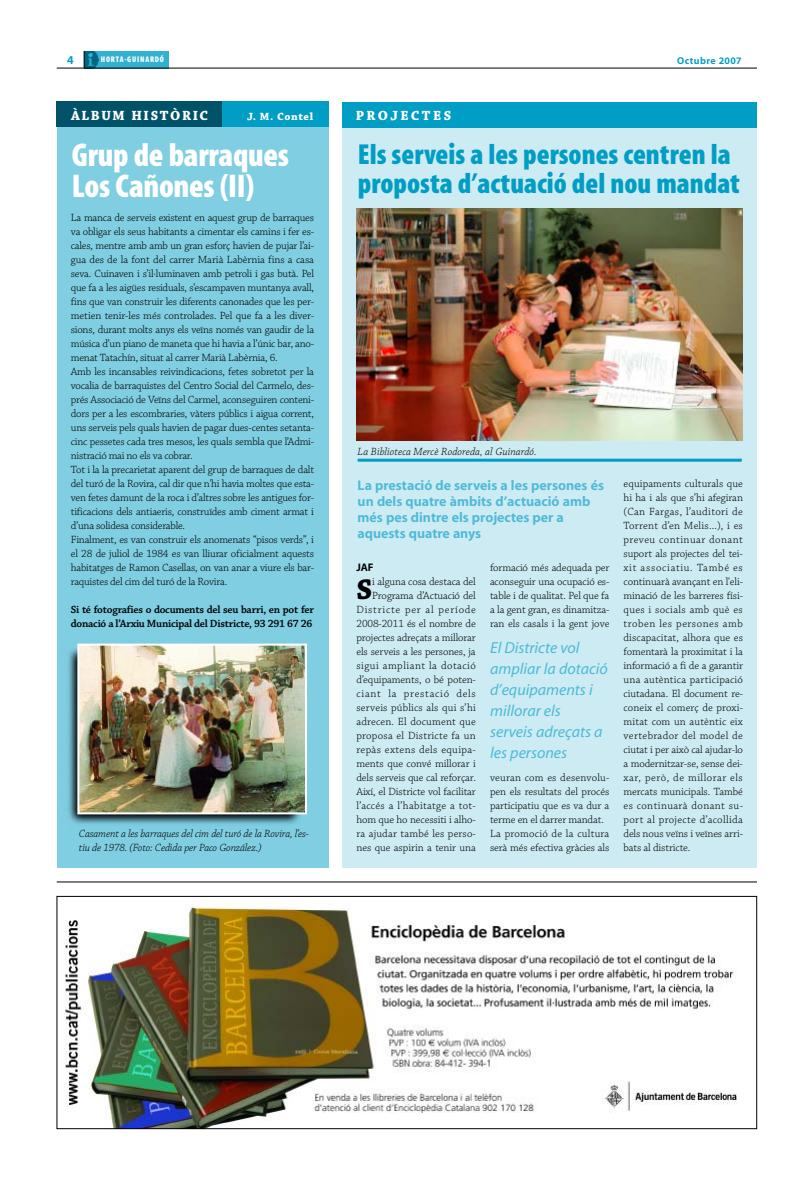
<style>
.page{position:relative;width:808px;height:1180px;background:#fff}
.page>*{position:absolute;margin:0;border:0;box-sizing:border-box;transform-origin:0 0}
.t1{font:700 condensed 33px/31px "Myriad MM";letter-spacing:-.01em;color:#fff}
.t2{font:700 29.9px "Chaparral MM";color:#000}
.t3{font:700 condensed 29px/29px "Myriad MM";color:#009dc4}
.t4{font:italic 16px/21px "Myriad MM";color:#4dbad6}
.t5{font:700 14px/16px "Myriad MM";color:#4dbad6}
.t6{font:700 14px "Chaparral MM";letter-spacing:.11em;color:#fff}
.t7{font:700 14px "Chaparral MM";letter-spacing:.17em;color:#fff}
.t8{font:700 12px "Myriad MM";color:#009dc4}
.t9{font:11px/14px "Chaparral MM";letter-spacing:-.02em;color:#000;text-align:justify}
.t10{font:600 11px/14px "Chaparral MM";letter-spacing:-.02em;color:#000}
.t11{font:italic 300 11px/14px "Chaparral MM";letter-spacing:-.015em;color:#000}
.t12{font:italic 300 11px "Chaparral MM";letter-spacing:.005em;color:#000}
.t13{font:700 11px "Chaparral MM";letter-spacing:.055em;color:#fff}
.t14{font:700 11px "Myriad MM";color:#000}
.t15{font:700 10px "Myriad MM";letter-spacing:.04em;color:#009dc4}
.t16{font:700 condensed 8.2px "Myriad MM";letter-spacing:.095em;color:#fff}
</style>
<div class="page">
<div style="left:84px;top:51px;width:84px;height:17px;background:#33b1d0"></div>
<img style="left:85px;top:51px;width:15px;height:17px">
<hr style="left:57px;top:68px;width:700px;height:1px;background:#000">
<svg style="left:84px;top:51px;width:1px;height:17px"></svg>
<hr style="left:57px;top:881px;width:700px;height:1px;background:#000">
<div style="left:342px;top:102px;width:415px;height:765px;background:#ccebf3"></div>
<div style="left:342px;top:102px;width:415px;height:25px;background:#009dc4"></div>
<img style="left:357px;top:208px;width:386px;height:232px">
<hr style="left:358px;top:458px;width:384px;height:3px;background:#009dc4">
<div style="left:57px;top:102px;width:271px;height:765px;background:#80cee1"></div>
<div style="left:57px;top:102px;width:271px;height:25px;background:#009dc4"></div>
<img style="left:68px;top:648px;width:239px;height:176px">
<img style="left:80px;top:646px;width:224px;height:165px">
<div style="left:77px;top:643px;width:230px;height:171px;border:2px solid #fff"></div>
<div style="left:57px;top:102px;width:165px;height:25px;background:#005269"></div>
<img style="left:64px;top:904px;width:673px;height:222px">
<div style="left:57px;top:896px;width:700px;height:232px;border:1px solid #000"></div>
<p class="t8" style="left:67px;top:55px;width:8px">4</p>
<p class="t16" style="left:101px;top:57px;width:65px">HORTA-GUINARDÓ</p>
<p class="t15" style="left:677px;top:56px;width:66px">Octubre 2007</p>
<p class="t6" style="left:71px;top:110px;width:139px">ÀLBUM HISTÒRIC</p>
<p class="t13" style="left:247px;top:113px;width:67px">J. M. Contel</p>
<h1 class="t1" style="left:72px;top:143px;width:219px">Grup de barraques<br>Los Cañones (II)</h1>
<p class="t9" style="left:71px;top:211px;width:245px;text-align:left">La manca de serveis existent en aquest grup de barraques va obligar els seus habitants a cimentar els camins i fer es&shy;cales, mentre amb amb un gran esforç havien de pujar l’ai&shy;gua des de la font del carrer Marià Labèrnia fins a casa seva. Cuinaven i s’il·luminaven amb petroli i gas butà. Pel que fa a les aigües residuals, s’escampaven muntanya avall, fins que van construir les diferents canonades que les per&shy;metien tenir-les més controlades. Pel que fa a les diver&shy;sions, durant molts anys els veïns només van gaudir de la música d’un piano de maneta que hi havia a l’únic bar, ano&shy;menat Tatachín, situat al carrer Marià Labèrnia, 6.<br>Amb les incansables reivindicacions, fetes sobretot per la vocalia de barraquistes del Centro Social del Carmelo, des&shy;prés Associació de Veïns del Carmel, aconseguiren conteni&shy;dors per a les escombraries, vàters públics i aigua corrent, uns serveis pels quals havien de pagar dues-centes setanta&shy;cinc pessetes cada tres mesos, les quals sembla que l’Admi&shy;nistració mai no els va cobrar.<br>Tot i la la precarietat aparent del grup de barraques de dalt del turó de la Rovira, cal dir que n'hi havia moltes que esta&shy;ven fetes damunt de la roca i d’altres sobre les antigues for&shy;tificacions dels antiaeris, construïdes amb ciment armat i d’una solidesa considerable.<br>Finalment, es van construir els anomenats “pisos verds”, i el 28 de juliol de 1984 es van lliurar oficialment aquests habitatges de Ramon Casellas, on van anar a viure els bar&shy;raquistes del cim del turó de la Rovira.</p>
<p class="t10" style="left:71px;top:603px;width:245px">Si té fotografies o documents del seu barri, en pot fer donació a l’Arxiu Municipal del Districte, 93 291 67 26</p>
<p class="t11" style="left:79px;top:827px;width:232px">Casament a les barraques del cim del turó de la Rovira, l’es&shy;tiu de 1978. (Foto: Cedida per Paco González.)</p>
<p class="t7" style="left:356px;top:111px;width:97px">PROJECTES</p>
<h3 class="t3" style="left:358px;top:143px;width:383px">Els serveis a les persones centren la proposta d’actuació del nou mandat</h3>
<p class="t12" style="left:358px;top:447px;width:181px">La Biblioteca Mercè Rodoreda, al Guinardó.</p>
<p class="t5" style="left:358px;top:479px;width:248px">La prestació de serveis a les persones és un dels quatre àmbits d’actuació amb més pes dintre els projectes per a aquests quatre anys</p>
<p class="t14" style="left:356px;top:563px;width:19px">JAF</p>
<h2 class="t2" style="left:356px;top:578px;width:18px">S</h2>
<p class="t9" style="left:356px;top:575px;width:121px;text-align:right">i alguna cosa destaca del<br>Programa d’Actuació del<br>Districte per al període<br>2008-2011 és el nombre de projectes adreçats a millorar els serveis a les persones, ja sigui ampliant la dotació d’equipaments, o bé poten&shy;ciant la prestació dels serveis públics als qui s’hi adrecen. El document que proposa el Districte fa un repàs extens dels equipa&shy;ments que convé millorar i dels serveis que cal reforçar.<br>Així, el Districte vol facilitar l’accés a l’habitatge a tot&shy;hom que ho necessiti i alho&shy;ra ajudar també les perso&shy;nes que aspirin a tenir una</p>
<p class="t9" style="left:490px;top:561px;width:121px">formació més adequada per aconseguir una ocupació es&shy;table i de qualitat. Pel que fa a la gent gran, es dinamitza&shy;ran els casals i la gent jove</p>
<h3 class="t4" style="left:490px;top:638px;width:119px">El Districte vol ampliar la dotació d’equipaments i millorar els<br>serveis adreçats a les persones</h3>
<p class="t9" style="left:490px;top:771px;width:121px;text-align:left">veuran com es desenvolu&shy;pen els resultats del procés participatiu que es va dur a terme en el darrer mandat.<br>La promoció de la cultura serà més efectiva gràcies als</p>
<p class="t9" style="left:623px;top:477px;width:121px">equipaments culturals que hi ha i als que s’hi afegiran (Can Fargas, l’auditori de Torrent d’en Melis...), i es preveu continuar donant suport als projectes del tei&shy;xit associatiu. També es continuarà avançant en l'eli&shy;minació de les barreres físi&shy;ques i socials amb què es troben les persones amb discapacitat, alhora que es fomentarà la proximitat i la informació a fi de a garantir una autèntica participació ciutadana. El document re&shy;coneix el comerç de proxi&shy;mitat com un autèntic eix vertebrador del model de ciutat i per això cal ajudar-lo a modernitzar-se, sense dei&shy;xar, però, de millorar els mercats municipals. També es continuarà donant su&shy;port al projecte d’acollida dels nous veïns i veïnes arri&shy;bats al districte.</p>
</div>
